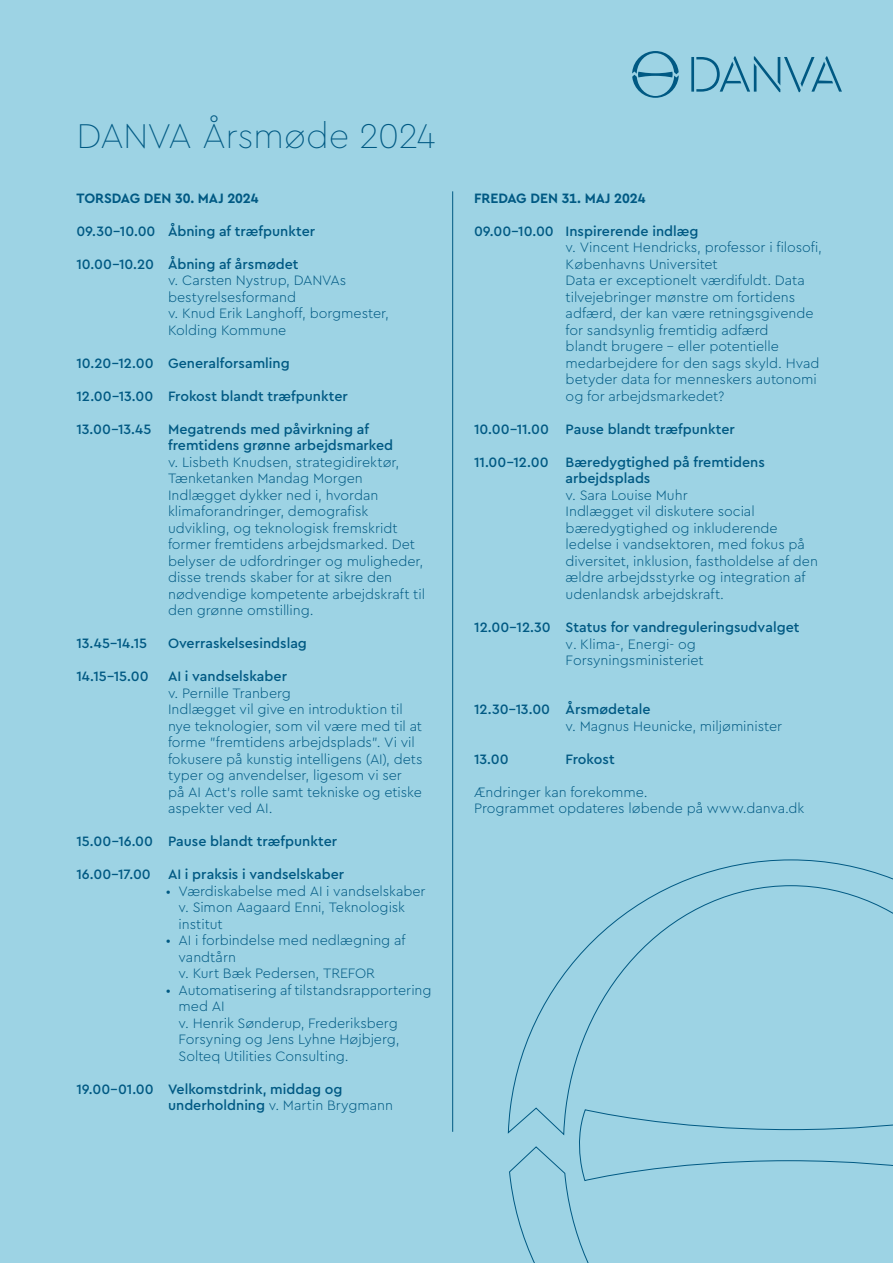
<style>
.page{position:relative;width:893px;height:1263px;background:#9dd3e4}
.page>*{position:absolute;margin:0;border:0;box-sizing:border-box;transform-origin:0 0}
.t1{font:100 36px "Cera Pro";letter-spacing:-.02em;color:#005983}
.Brødtekst_Cera{font:300 14.25px/16.5px "Cera PRO";letter-spacing:-.005em;color:#005983}
.Brødtekst_Cera-2{font:500 14.25px/16.5px "Cera PRO";color:#005983}
.t2{font:700 14.25px "Cera Pro";letter-spacing:-.005em;color:#005983}
.s1{font-weight:300}
</style>
<div class="page">
<svg style="left:508px;top:859px;width:385px;height:275px"></svg>
<svg style="left:509px;top:1107px;width:384px;height:156px"></svg>
<hr style="left:452px;top:191px;width:1px;height:941px;background:#005983">
<svg style="left:691px;top:56px;width:151px;height:36px"></svg>
<svg style="left:632px;top:51px;width:47px;height:47px"></svg>
<p class="t1" style="left:77px;top:112px;width:361px">DANVA Årsmøde 2024</p>
<p class="t2" style="left:77px;top:189px;width:184px">TORSDAG DEN 30. MAJ 2024</p>
<p class="Brødtekst_Cera-2" style="left:77px;top:222px;width:240px">09.30-10.00 Åbning af træfpunkter</p>
<p class="Brødtekst_Cera-2" style="left:77px;top:255px;width:224px">10.00-10.20 Åbning af årsmødet</p>
<p class="Brødtekst_Cera" style="left:168px;top:272px;width:180px">v. Carsten Nystrup, DANVAs bestyrelsesformand</p>
<p class="Brødtekst_Cera" style="left:168px;top:305px;width:222px">v. Knud Erik Langhoff, borgmester,</p>
<p class="Brødtekst_Cera" style="left:168px;top:321px;width:120px">Kolding Kommune</p>
<p class="Brødtekst_Cera-2" style="left:77px;top:354px;width:215px">10.20-12.00 Generalforsamling</p>
<p class="Brødtekst_Cera-2" style="left:77px;top:387px;width:273px">12.00-13.00 Frokost blandt træfpunkter</p>
<p class="Brødtekst_Cera-2" style="left:168px;top:420px;width:227px;text-indent:-91px">13.00-13.45 Megatrends med påvirkning af fremtidens grønne arbejdsmarked</p>
<p class="Brødtekst_Cera" style="left:168px;top:453px;width:233px">v. Lisbeth Knudsen, strategidirektør,<br>Tænketanken Mandag Morgen</p>
<p class="Brødtekst_Cera" style="left:168px;top:486px;width:258px">Indlægget dykker ned i, hvordan klimaforandringer, demografisk udvikling, og teknologisk fremskridt former fremtidens arbejdsmarked. Det belyser de udfordringer og muligheder, disse trends skaber for at sikre den nødvendige kompetente arbejdskraft til den grønne omstilling.</p>
<p class="Brødtekst_Cera-2" style="left:77px;top:635px;width:72px">13.45–14.15</p>
<p class="Brødtekst_Cera-2" style="left:168px;top:635px;width:140px">Overraskelsesindslag</p>
<p class="Brødtekst_Cera-2" style="left:77px;top:668px;width:74px">14.15–15.00</p>
<p class="Brødtekst_Cera-2" style="left:168px;top:668px;width:120px">AI i vandselskaber</p>
<p class="Brødtekst_Cera" style="left:168px;top:684px;width:124px">v. Pernille Tranberg</p>
<p class="Brødtekst_Cera" style="left:168px;top:701px;width:256px">Indlægget vil give en introduktion til nye teknologier, som vil være med til at forme ”fremtidens arbejdsplads”. Vi vil fokusere på kunstig intelligens (AI), dets typer og anvendelser, ligesom vi ser<br>på AI Act’s rolle samt tekniske og etiske aspekter ved AI.</p>
<p class="Brødtekst_Cera-2" style="left:77px;top:833px;width:262px">15.00-16.00 Pause blandt træfpunkter</p>
<p class="Brødtekst_Cera-2" style="left:77px;top:866px;width:269px">16.00-17.00 AI i praksis i vandselskaber</p>
<p class="Brødtekst_Cera" style="left:179px;top:882px;width:248px;text-indent:-13px">• Værdiskabelse med AI i vandselskaber v. Simon Aagaard Enni, Teknologisk institut</p>
<p class="Brødtekst_Cera" style="left:179px;top:932px;width:228px;text-indent:-13px">• AI i forbindelse med nedlægning af vandtårn<br>v. Kurt Bæk Pedersen, TREFOR</p>
<p class="Brødtekst_Cera" style="left:179px;top:981px;width:255px;text-indent:-13px">• Automatisering af tilstandsrapportering med AI<br>v. Henrik Sønderup, Frederiksberg<br>Forsyning og Jens Lyhne Højbjerg,<br>Solteq Utilities Consulting.</p>
<p class="Brødtekst_Cera-2" style="left:168px;top:1080px;width:226px;text-indent:-91px">19.00-01.00 Velkomstdrink, middag og underholdning <span class="s1">v. Martin Brygmann</span></p>
<p class="t2" style="left:474px;top:189px;width:173px">FREDAG DEN 31. MAJ 2024</p>
<p class="Brødtekst_Cera-2" style="left:474px;top:222px;width:226px">09.00-10.00 Inspirerende indlæg</p>
<p class="Brødtekst_Cera" style="left:566px;top:239px;width:258px">v. Vincent Hendricks, professor i filosofi,<br>Københavns Universitet</p>
<p class="Brødtekst_Cera" style="left:566px;top:272px;width:255px">Data er exceptionelt værdifuldt. Data tilvejebringer mønstre om fortidens adfærd, der kan være retningsgivende for sandsynlig fremtidig adfærd<br>blandt brugere – eller potentielle medarbejdere for den sags skyld. Hvad betyder data for menneskers autonomi og for arbejdsmarkedet?</p>
<p class="Brødtekst_Cera-2" style="left:474px;top:420px;width:262px">10.00-11.00 Pause blandt træfpunkter</p>
<p class="Brødtekst_Cera-2" style="left:566px;top:453px;width:201px;text-indent:-92px">11.00-12.00 Bæredygtighed på fremtidens arbejdsplads</p>
<p class="Brødtekst_Cera" style="left:566px;top:486px;width:124px">v. Sara Louise Muhr</p>
<p class="Brødtekst_Cera" style="left:566px;top:503px;width:254px">Indlægget vil diskutere social bæredygtighed og inkluderende ledelse i vandsektoren, med fokus på diversitet, inklusion, fastholdelse af den ældre arbejdsstyrke og integration af udenlandsk arbejdskraft.</p>
<p class="Brødtekst_Cera-2" style="left:474px;top:618px;width:327px">12.00-12.30 Status for vandreguleringsudvalget</p>
<p class="Brødtekst_Cera" style="left:566px;top:635px;width:140px">v. Klima-, Energi- og<br>Forsyningsministeriet</p>
<p class="Brødtekst_Cera-2" style="left:474px;top:701px;width:178px">12.30–13.00 Årsmødetale</p>
<p class="Brødtekst_Cera" style="left:566px;top:717px;width:218px">v. Magnus Heunicke, miljøminister</p>
<p class="Brødtekst_Cera-2" style="left:474px;top:750px;width:36px">13.00</p>
<p class="Brødtekst_Cera-2" style="left:566px;top:750px;width:51px">Frokost</p>
<p class="Brødtekst_Cera" style="left:474px;top:783px;width:175px">Ændringer kan forekomme.</p>
<p class="Brødtekst_Cera" style="left:474px;top:800px;width:332px">Programmet opdateres løbende på www.danva.dk</p>
</div>
